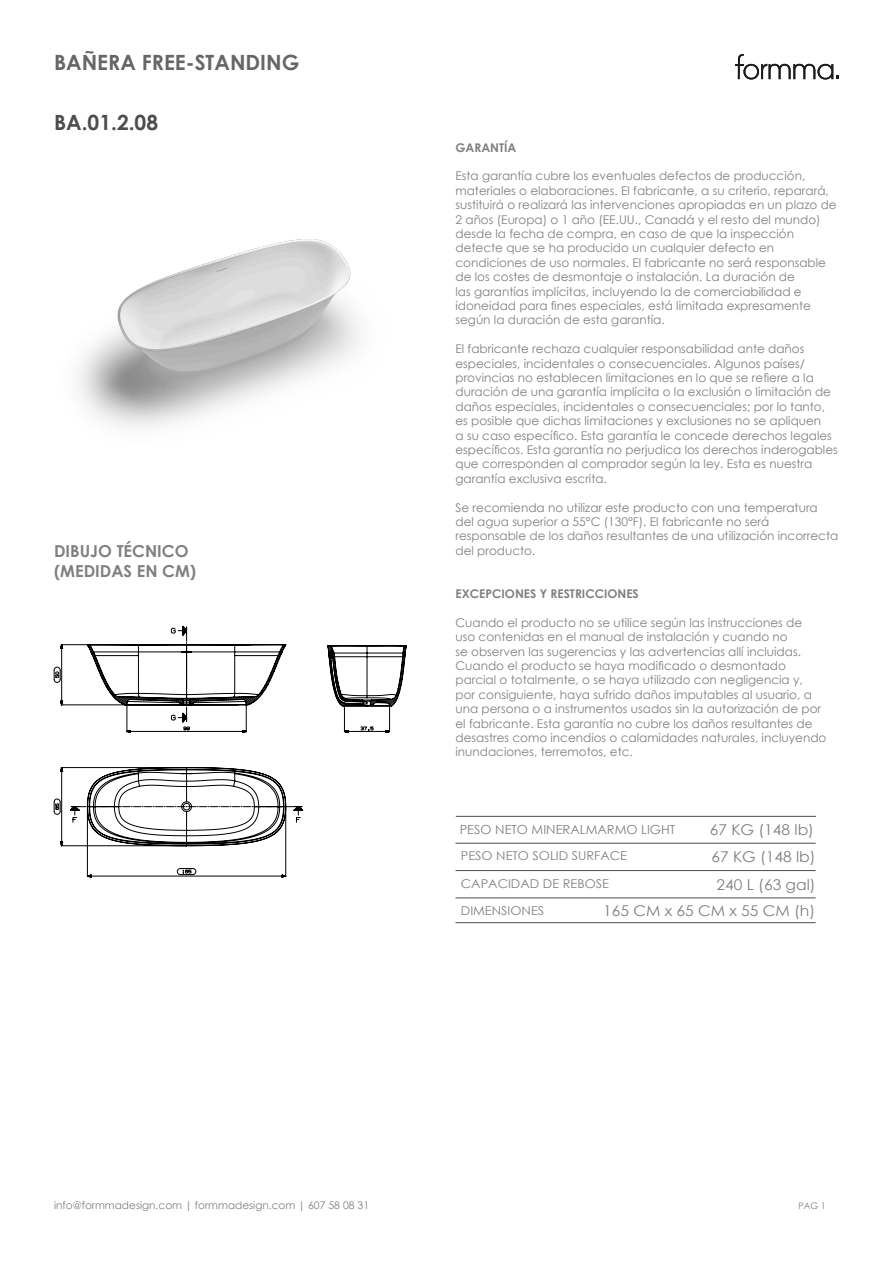
<style>
.page{position:relative;width:893px;height:1263px;background:#fff}
.page>*{position:absolute;margin:0;border:0;box-sizing:border-box;transform-origin:0 0}
.t1{font:700 21px "Century Gothic";color:#666}
.t2{font:700 21px "Century Gothic";color:#4d4d4d}
.t3{font:700 16.5px "Century Gothic";color:#808080}
.t4{font:14.85px "Century Gothic";color:#808080;scale:1.05 1}
.t5{font:12.6px "Century Gothic";color:#808080}
.t6{font:12.15px "Century Gothic";color:#808080;scale:1.05 1}
.t7{font:12px/14.4px "Century Gothic";color:#808080}
.t8{font:700 12px "Century Gothic";color:#808080}
.t9{font:10.5px "Century Gothic";color:#808080}
.t10{font:9px "Century Gothic";color:#808080}
</style>
<div class="page">
<svg style="left:736px;top:54px;width:103px;height:25px"></svg>
<img style="left:78px;top:239px;width:282px;height:189px">
<hr style="left:455px;top:843px;width:361px;height:1px;background:#4d4d4d">
<hr style="left:455px;top:870px;width:361px;height:1px;background:#4d4d4d">
<hr style="left:455px;top:897px;width:361px;height:1px;background:#4d4d4d">
<hr style="left:455px;top:922px;width:361px;height:1px;background:#4d4d4d">
<hr style="left:456px;top:816px;width:360px;height:1px;background:#4d4d4d">
<svg style="left:54px;top:626px;width:352px;height:251px"></svg>
<p class="t1" style="left:54px;top:46px;width:247px">BAÑERA FREE-STANDING</p>
<p class="t2" style="left:54px;top:106px;width:106px">BA.01.2.08</p>
<p class="t3" style="left:54px;top:538px;width:136px">DIBUJO TÉCNICO</p>
<p class="t3" style="left:54px;top:558px;width:144px">(MEDIDAS EN CM)</p>
<p class="t8" style="left:455px;top:138px;width:62px">GARANTÍA</p>
<p class="t7" style="left:455px;top:169px;width:383px">Esta garantía cubre los eventuales defectos de producción, materiales o elaboraciones. El fabricante, a su criterio, reparará, sustituirá o realizará las intervenciones apropiadas en un plazo de 2 años (Europa) o 1 año (EE.UU., Canadá y el resto del mundo) desde la fecha de compra, en caso de que la inspección detecte que se ha producido un cualquier defecto en condiciones de uso normales. El fabricante no será responsable de los costes de desmontaje o instalación. La duración de<br>las garantías implícitas, incluyendo la de comerciabilidad e idoneidad para fines especiales, está limitada expresamente según la duración de esta garantía.</p>
<p class="t7" style="left:455px;top:341px;width:384px">El fabricante rechaza cualquier responsabilidad ante daños especiales, incidentales o consecuenciales. Algunos países/ provincias no establecen limitaciones en lo que se refiere a la duración de una garantía implícita o la exclusión o limitación de daños especiales, incidentales o consecuenciales; por lo tanto, es posible que dichas limitaciones y exclusiones no se apliquen<br>a su caso específico. Esta garantía le concede derechos legales específicos. Esta garantía no perjudica los derechos inderogables que corresponden al comprador según la ley. Esta es nuestra garantía exclusiva escrita.</p>
<p class="t7" style="left:455px;top:500px;width:384px">Se recomienda no utilizar este producto con una temperatura del agua superior a 55°C (130°F). El fabricante no será responsable de los daños resultantes de una utilización incorrecta del producto.</p>
<p class="t8" style="left:455px;top:584px;width:185px">EXCEPCIONES Y RESTRICCIONES</p>
<p class="t7" style="left:455px;top:615px;width:372px">Cuando el producto no se utilice según las instrucciones de<br>uso contenidas en el manual de instalación y cuando no<br>se observen las sugerencias y las advertencias allí incluidas.<br>Cuando el producto se haya modificado o desmontado parcial o totalmente, o se haya utilizado con negligencia y,<br>por consiguiente, haya sufrido daños imputables al usuario, a una persona o a instrumentos usados sin la autorización de por el fabricante. Esta garantía no cubre los daños resultantes de desastres como incendios o calamidades naturales, incluyendo inundaciones, terremotos, etc.</p>
<p class="t5" style="left:460px;top:821px;width:217px">PESO NETO MINERALMARMO LIGHT</p>
<p class="t4" style="left:710px;top:819px;width:101px">67 KG (148 lb)</p>
<p class="t4" style="left:711px;top:847px;width:101px">67 KG (148 lb)</p>
<p class="t4" style="left:716px;top:874px;width:96px">240 L (63 gal)</p>
<p class="t4" style="left:603px;top:900px;width:203px">165 CM x 65 CM x 55 CM (h)</p>
<p class="t6" style="left:461px;top:847px;width:160px">PESO NETO SOLID SURFACE</p>
<p class="t6" style="left:461px;top:875px;width:143px">CAPACIDAD DE REBOSE</p>
<p class="t6" style="left:461px;top:902px;width:81px">DIMENSIONES</p>
<p class="t9" style="left:54px;top:1198px;width:317px">info@formmadesign.com | formmadesign.com | 607 58 08 31</p>
<p class="t10" style="left:799px;top:1199px;width:29px">PAG 1</p>
</div>
